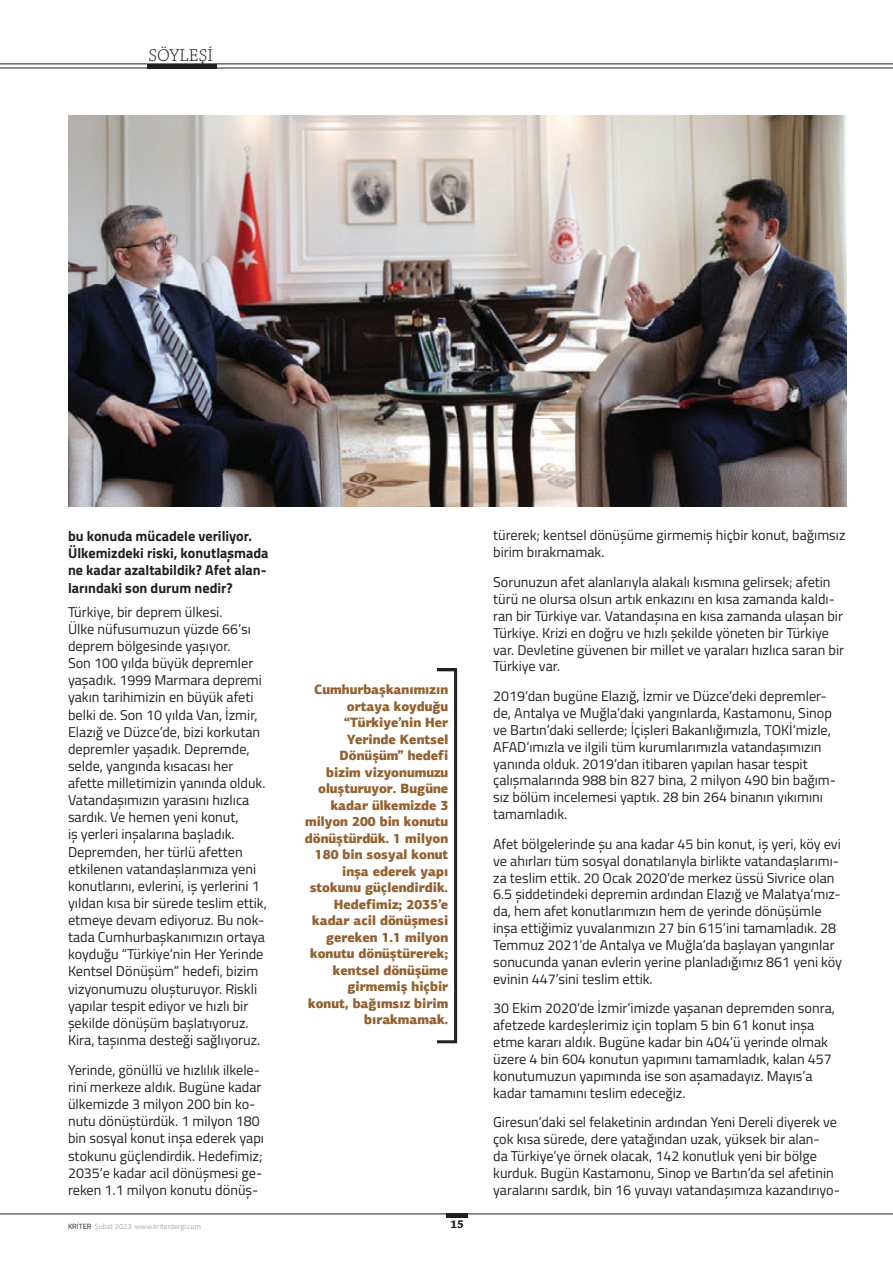
<style>
.page{position:relative;width:893px;height:1263px;background:#fff}
.page>*{position:absolute;margin:0;border:0;box-sizing:border-box;transform-origin:0 0}
.t1{font:300 18px "Chaparral Pro";letter-spacing:.005em;color:#231f20}
.t2{font:14.25px/17.1px "Titillium Web";color:#231f20}
.t3{font:700 14.25px/17.4px "Titillium Web";color:#231f20}
.t4{font:900 13.5px/16.5px "PF Agora Sans Pro";color:#95612e;text-align:right;scale:.95 1}
.t5{font:700 12px "Chaparral Pro";color:#231f20}
.t6{font:7.5px "Titillium Web";color:#a8a9ad}
.s1{color:#231f20}
</style>
<div class="page">
<svg style="left:437px;top:668px;width:21px;height:376px"></svg>
<img style="left:68px;top:116px;width:778px;height:390px">
<hr style="left:446px;top:1214px;width:22px;height:4px;background:#231f20">
<hr style="left:0;top:1214px;width:893px;height:1px;background:#231f20">
<hr style="left:0;top:64px;width:893px;height:1px;background:#231f20">
<hr style="left:0;top:68px;width:893px;height:1px;background:#231f20">
<hr style="left:148px;top:64px;width:69px;height:4px;background:#231f20">
<p class="t1" style="left:148px;top:45px;width:66px">SÖYLEŞİ</p>
<p class="t3" style="left:68px;top:526px;width:202px">bu konuda mücadele veriliyor.<br>Ülkemizdeki riski, konutlaşmada ne kadar azaltabildik? Afet alan&shy;larındaki son durum nedir?</p>
<p class="t2" style="left:68px;top:602px;width:200px">Türkiye, bir deprem ülkesi.<br>Ülke nüfusumuzun yüzde 66’sı deprem bölgesinde yaşıyor.<br>Son 100 yılda büyük depremler yaşadık. 1999 Marmara depremi yakın tarihimizin en büyük afeti belki de. Son 10 yılda Van, İzmir,<br>Elazığ ve Düzce’de, bizi korkutan depremler yaşadık. Depremde, selde, yangında kısacası her afette milletimizin yanında olduk.<br>Vatandaşımızın yarasını hızlıca sardık. Ve hemen yeni konut,<br>iş yerleri inşalarına başladık.<br>Depremden, her türlü afetten etkilenen vatandaşlarımıza yeni konutlarını, evlerini, iş yerlerini 1 yıldan kısa bir sürede teslim ettik, etmeye devam ediyoruz. Bu nok&shy;tada Cumhurbaşkanımızın ortaya koyduğu “Türkiye’nin Her Yerinde<br>Kentsel Dönüşüm” hedefi, bizim vizyonumuzu oluşturuyor. Riskli yapılar tespit ediyor ve hızlı bir şekilde dönüşüm başlatıyoruz.<br>Kira, taşınma desteği sağlıyoruz.</p>
<p class="t2" style="left:68px;top:1061px;width:197px">Yerinde, gönüllü ve hızlılık ilkele&shy;rini merkeze aldık. Bugüne kadar ülkemizde 3 milyon 200 bin ko&shy;nutu dönüştürdük. 1 milyon 180 bin sosyal konut inşa ederek yapı stokunu güçlendirdik. Hedefimiz;<br>2035’e kadar acil dönüşmesi ge&shy;reken 1.1 milyon konutu dönüş-</p>
<p class="t4" style="left:305px;top:681px;width:152px">Cumhurbaşkanımızın ortaya koyduğu “Türkiye’nin Her<br>Yerinde Kentsel<br>Dönüşüm” hedefi bizim vizyonumuzu oluşturuyor. Bugüne kadar ülkemizde 3 milyon 200 bin konutu dönüştürdük. 1 milyon<br>180 bin sosyal konut inşa ederek yapı stokunu güçlendirdik.<br>Hedefimiz; 2035’e kadar acil dönüşmesi gereken 1.1 milyon konutu dönüştürerek; kentsel dönüşüme girmemiş hiçbir konut, bağımsız birim bırakmamak.</p>
<p class="t6" style="left:68px;top:1221px;width:135px"><span class="s1">KRİTER</span> Şubat 2023 www.kriterdergi.com</p>
<p class="t5" style="left:450px;top:1217px;width:15px">15</p>
<p class="t2" style="left:493px;top:526px;width:354px">türerek; kentsel dönüşüme girmemiş hiçbir konut, bağımsız birim bırakmamak.</p>
<p class="t2" style="left:493px;top:573px;width:352px">Sorunuzun afet alanlarıyla alakalı kısmına gelirsek; afetin türü ne olursa olsun artık enkazını en kısa zamanda kaldı&shy;ran bir Türkiye var. Vatandaşına en kısa zamanda ulaşan bir Türkiye. Krizi en doğru ve hızlı şekilde yöneten bir Türkiye var. Devletine güvenen bir millet ve yaraları hızlıca saran bir Türkiye var.</p>
<p class="t2" style="left:493px;top:687px;width:344px">2019’dan bugüne Elazığ, İzmir ve Düzce’deki depremler&shy;de, Antalya ve Muğla’daki yangınlarda, Kastamonu, Sinop ve Bartın’daki sellerde; İçişleri Bakanlığımızla, TOKİ’mizle, AFAD’ımızla ve ilgili tüm kurumlarımızla vatandaşımızın yanında olduk. 2019’dan itibaren yapılan hasar tespit çalışmalarında 988 bin 827 bina, 2 milyon 490 bin bağım&shy;sız bölüm incelemesi yaptık. 28 bin 264 binanın yıkımını tamamladık.</p>
<p class="t2" style="left:493px;top:835px;width:350px">Afet bölgelerinde şu ana kadar 45 bin konut, iş yeri, köy evi ve ahırları tüm sosyal donatılarıyla birlikte vatandaşlarımı&shy;za teslim ettik. 20 Ocak 2020’de merkez üssü Sivrice olan 6.5 şiddetindeki depremin ardından Elazığ ve Malatya’mız&shy;da, hem afet konutlarımızın hem de yerinde dönüşümle inşa ettiğimiz yuvalarımızın 27 bin 615’ini tamamladık. 28<br>Temmuz 2021’de Antalya ve Muğla’da başlayan yangınlar sonucunda yanan evlerin yerine planladığımız 861 yeni köy evinin 447’sini teslim ettik.</p>
<p class="t2" style="left:493px;top:999px;width:343px">30 Ekim 2020’de İzmir’imizde yaşanan depremden sonra, afetzede kardeşlerimiz için toplam 5 bin 61 konut inşa etme kararı aldık. Bugüne kadar bin 404’ü yerinde olmak üzere 4 bin 604 konutun yapımını tamamladık, kalan 457 konutumuzun yapımında ise son aşamadayız. Mayıs’a kadar tamamını teslim edeceğiz.</p>
<p class="t2" style="left:493px;top:1113px;width:348px">Giresun’daki sel felaketinin ardından Yeni Dereli diyerek ve çok kısa sürede, dere yatağından uzak, yüksek bir alan-<br>da Türkiye’ye örnek olacak, 142 konutluk yeni bir bölge kurduk. Bugün Kastamonu, Sinop ve Bartın’da sel afetinin yaralarını sardık, bin 16 yuvayı vatandaşımıza kazandırıyo-</p>
</div>
